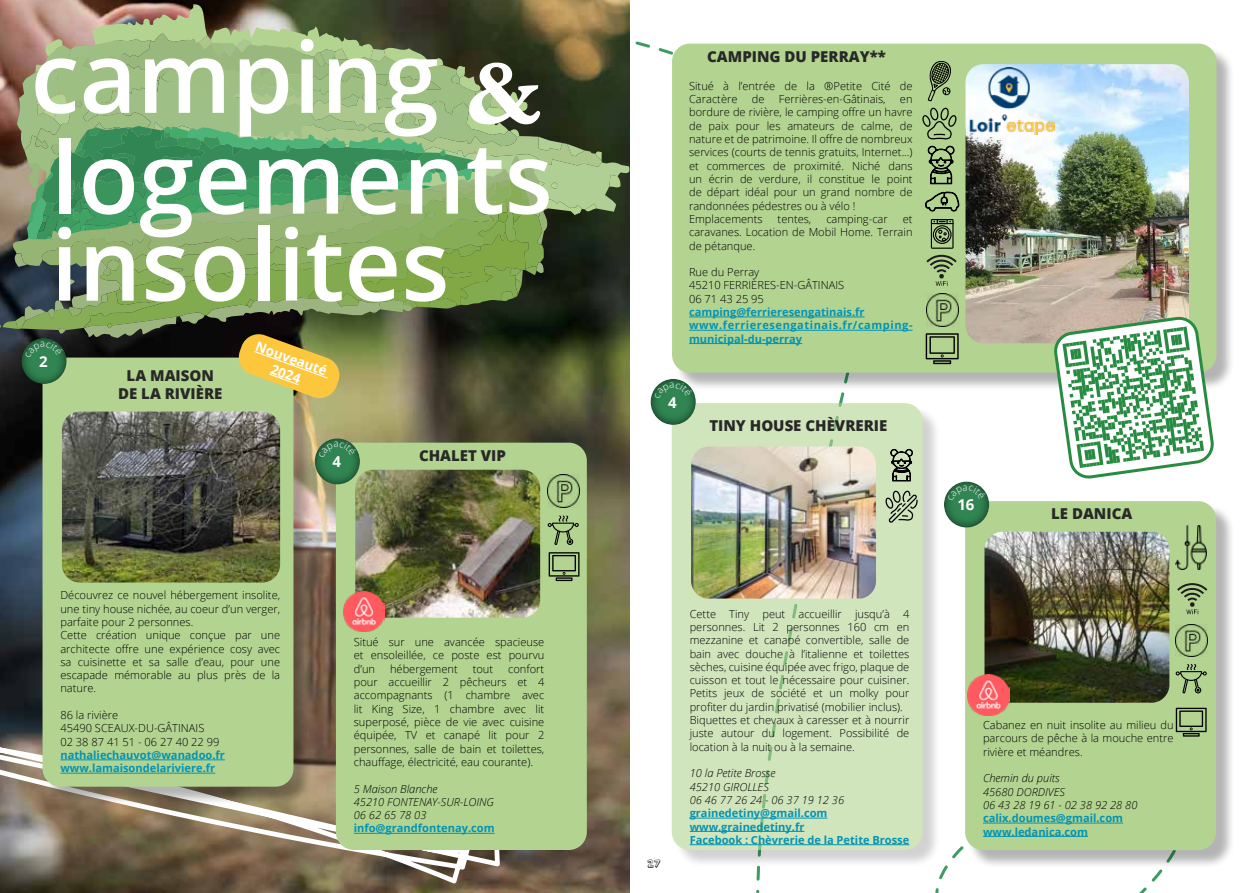
<style>
.page{position:relative;width:1259px;height:893px;background:#fff}
.page>*{position:absolute;margin:0;border:0;box-sizing:border-box;transform-origin:0 0}
.t1{font:600 99px/100.8px "Open Sans";color:#fff}
.t2{font:800 15px/18px "Open Sans";color:#282827;text-align:center}
.t3{font:700 15px "Open Sans";color:#fff}
.t4{font:700 13.5px/16.2px "Open Sans";color:#fff;text-align:center}
.t5{font:300 11.1px/13.4px "Open Sans";color:#000}
.t6{font:700 11.1px/13.4px "Open Sans";color:#0493b3}
.t7{font:italic 300 11.1px/13.4px "Open Sans";color:#000}
.t8{font:11.1px "Action Jackson";color:#000}
.s1{font-family:"Garamond";font-weight:700}
</style>
<div class="page">
<img style="left:0;top:0;width:629px;height:893px">
<svg style="left:0;top:540px;width:554px;height:343px;background:#75695b"></svg>
<div style="left:674px;top:46px;width:561px;height:346px;background:#000;opacity:.3"></div>
<div style="left:672px;top:44px;width:544px;height:329px;background:#b3d491;border-radius:18px"></div>
<img style="left:965px;top:64px;width:224px;height:279px">
<hr style="left:689px;top:317px;width:175px;height:1px;background:#0493b3">
<hr style="left:689px;top:330px;width:223px;height:1px;background:#0493b3">
<hr style="left:689px;top:343px;width:113px;height:1px;background:#0493b3">
<svg style="left:922px;top:61px;width:35px;height:124px"></svg>
<svg style="left:925px;top:191px;width:35px;height:58px"></svg>
<img style="left:926px;top:294px;width:32px;height:32px">
<hr style="left:933px;top:360px;width:18px;height:4px;background:#020203">
<svg style="left:925px;top:333px;width:33px;height:30px"></svg>
<svg style="left:926px;top:255px;width:30px;height:31px"></svg>
<img style="left:969px;top:67px;width:85px;height:68px">
<div style="left:674px;top:405px;width:267px;height:464px;background:#000;opacity:.3"></div>
<div style="left:672px;top:403px;width:250px;height:447px;background:#d1e5bd;border-radius:18px"></div>
<div style="left:45px;top:360px;width:267px;height:445px;background:#000;opacity:.3"></div>
<div style="left:43px;top:358px;width:250px;height:429px;background:#b3d491;border-radius:18px"></div>
<img style="left:691px;top:446px;width:185px;height:153px">
<img style="left:62px;top:412px;width:218px;height:171px">
<hr style="left:689px;top:818px;width:138px;height:1px;background:#0493b3">
<hr style="left:689px;top:831px;width:115px;height:1px;background:#0493b3">
<hr style="left:689px;top:844px;width:220px;height:1px;background:#0493b3">
<hr style="left:60px;top:760px;width:165px;height:1px;background:#0493b3">
<hr style="left:60px;top:773px;width:155px;height:1px;background:#0493b3">
<div style="left:648px;top:377px;width:48px;height:48px;background:#000;opacity:.75"></div>
<svg style="left:890px;top:449px;width:23px;height:33px"></svg>
<svg style="left:885px;top:490px;width:33px;height:33px"></svg>
<svg style="left:1054px;top:317px;width:159px;height:161px"></svg>
<div style="left:967px;top:503px;width:267px;height:366px;background:#000;opacity:.3"></div>
<div style="left:965px;top:501px;width:251px;height:349px;background:#b3d491;border-radius:18px"></div>
<img style="left:984px;top:532px;width:185px;height:171px">
<hr style="left:983px;top:823px;width:140px;height:1px;background:#0493b3">
<hr style="left:983px;top:836px;width:105px;height:1px;background:#0493b3">
<div style="left:941px;top:480px;width:48px;height:48px;background:#000;opacity:.75"></div>
<img style="left:967px;top:674px;width:42px;height:42px">
<img style="left:1176px;top:526px;width:30px;height:44px">
<img style="left:1175px;top:624px;width:32px;height:33px">
<svg style="left:1175px;top:664px;width:31px;height:29px"></svg>
<svg style="left:1182px;top:733px;width:17px;height:4px"></svg>
<svg style="left:1175px;top:708px;width:31px;height:27px"></svg>
<svg style="left:1177px;top:583px;width:30px;height:31px"></svg>
<div style="left:336px;top:443px;width:251px;height:407px;background:#b3d491;border-radius:18px"></div>
<img style="left:355px;top:470px;width:185px;height:148px">
<hr style="left:354px;top:833px;width:140px;height:1px;background:#0493b3">
<div style="left:312px;top:437px;width:48px;height:48px;background:#000;opacity:.75"></div>
<img style="left:547px;top:475px;width:33px;height:32px">
<svg style="left:547px;top:515px;width:32px;height:30px"></svg>
<img style="left:344px;top:591px;width:40px;height:41px">
<hr style="left:555px;top:577px;width:17px;height:4px;background:#000">
<svg style="left:548px;top:552px;width:31px;height:28px"></svg>
<svg style="left:654px;top:382px;width:38px;height:16px"></svg>
<img style="left:0;top:4px;width:630px;height:396px">
<svg style="left:948px;top:485px;width:38px;height:16px"></svg>
<svg style="left:319px;top:442px;width:38px;height:16px"></svg>
<h1 class="t1" style="left:30px;top:24px;width:524px">camping <span class="s1">&amp; </span>logements</h1>
<h1 class="t1" style="left:51px;top:212px;width:400px">insolites</h1>
<h2 class="t3" style="left:39px;top:351px;width:10px">2</h2>
<h2 class="t2" style="left:118px;top:365px;width:106px">LA MAISON<br>DE LA RIVIÈRE</h2>
<p class="t4" style="left:259px;top:338px;width:76px;rotate:20deg">Nouveauté<br>2024</p>
<h2 class="t3" style="left:332px;top:451px;width:10px">4</h2>
<h2 class="t2" style="left:419px;top:445px;width:88px">CHALET VIP</h2>
<p class="t5" style="left:60px;top:588px;width:221px">Découvrez ce nouvel hébergement insolite, une tiny house nichée, au coeur d’un verger, parfaite pour 2 personnes.<br>Cette création unique conçue par une architecte offre une expérience cosy avec sa cuisinette et sa salle d’eau, pour une escapade mémorable au plus près de la nature.</p>
<p class="t5" style="left:60px;top:708px;width:161px">86 la rivière<br>45490 SCEAUX-DU-GÂTINAIS<br>02 38 87 41 51 - 06 27 40 22 99</p>
<p class="t6" style="left:60px;top:748px;width:166px">nathaliechauvot@wanadoo.fr www.lamaisondelariviere.fr</p>
<p class="t5" style="left:354px;top:635px;width:192px;text-align:justify">Situé sur une avancée spacieuse et ensoleillée, ce poste est pourvu d’un</p>
<p class="t5" style="left:390px;top:662px;width:69px">hébergement</p>
<p class="t5" style="left:473px;top:662px;width:22px">tout</p>
<p class="t5" style="left:354px;top:662px;width:192px;text-align:justify;text-indent:154px">confort pour accueillir 2 pêcheurs et 4 accompagnants (1 chambre avec lit King Size, 1 chambre avec lit superposé, pièce de vie avec cuisine équipée, TV et canapé lit pour 2 personnes, salle de bain et toilettes, chauffage, électricité, eau courante).</p>
<p class="t7" style="left:354px;top:781px;width:142px">5 Maison Blanche<br>45210 FONTENAY-SUR-LOING<br>06 62 65 78 03</p>
<p class="t6" style="left:354px;top:821px;width:142px">info@grandfontenay.com</p>
<h2 class="t2" style="left:707px;top:46px;width:180px">CAMPING DU PERRAY**</h2>
<p class="t5" style="left:689px;top:79px;width:225px">Situé à l’entrée de la ®Petite Cité de<br>Caractère</p>
<p class="t5" style="left:752px;top:92px;width:14px">de</p>
<p class="t5" style="left:779px;top:92px;width:108px">Ferrières-en-Gâtinais,</p>
<p class="t5" style="left:689px;top:92px;width:225px;text-indent:211px">en bordure de rivière, le camping offre un havre de paix pour les amateurs de calme, de nature et de patrimoine. Il offre de nombreux services (courts de tennis gratuits, Internet...) et commerces de proximité. Niché dans un écrin de verdure, il constitue le point de départ idéal pour un grand nombre de randonnées pédestres ou à vélo !<br>Emplacements</p>
<p class="t5" style="left:777px;top:212px;width:35px">tentes,</p>
<p class="t5" style="left:826px;top:212px;width:63px">camping-car</p>
<p class="t5" style="left:689px;top:212px;width:225px;text-align:justify;text-indent:214px">et caravanes. Location de Mobil Home. Terrain de pétanque.</p>
<p class="t5" style="left:689px;top:265px;width:157px">Rue du Perray<br>45210 FERRIÈRES-EN-GÂTINAIS<br>06 71 43 25 95</p>
<p class="t6" style="left:689px;top:305px;width:225px">camping@ferrieresengatinais.fr www.ferrieresengatinais.fr/camping&shy;municipal-du-perray</p>
<h2 class="t3" style="left:668px;top:392px;width:10px">4</h2>
<h2 class="t2" style="left:709px;top:415px;width:179px">TINY HOUSE CHÈVRERIE</h2>
<p class="t8" style="left:647px;top:858px;width:15px">27</p>
<p class="t5" style="left:689px;top:607px;width:221px">Cette Tiny peut accueillir jusqu’à 4 personnes. Lit 2 personnes 160 cm en mezzanine et canapé convertible, salle de bain avec douche à l’italienne et toilettes sèches, cuisine équipée avec frigo, plaque de cuisson et tout le nécessaire pour cuisiner.<br>Petits jeux de société et un molky pour profiter du jardin privatisé (mobilier inclus).<br>Biquettes et chevaux à caresser et à nourrir juste autour du logement. Possibilité de location à la nuit ou à la semaine.</p>
<p class="t7" style="left:689px;top:766px;width:156px">10 la Petite Brosse<br>45210 GIROLLES<br>06 46 77 26 24 - 06 37 19 12 36</p>
<p class="t6" style="left:689px;top:806px;width:221px">grainedetiny@gmail.com www.grainedetiny.fr<br>Facebook : Chèvrerie de la Petite Brosse</p>
<h2 class="t3" style="left:957px;top:494px;width:19px">16</h2>
<h2 class="t2" style="left:1051px;top:504px;width:83px">LE DANICA</h2>
<p class="t5" style="left:983px;top:718px;width:192px;text-align:justify">Cabanez en nuit insolite au milieu du parcours de pêche à la mouche entre rivière et méandres.</p>
<p class="t7" style="left:983px;top:771px;width:156px">Chemin du puits<br>45680 DORDIVES<br>06 43 28 19 61 - 02 38 92 28 80</p>
<p class="t6" style="left:983px;top:811px;width:142px">calix.doumes@gmail.com www.ledanica.com</p>
</div>
